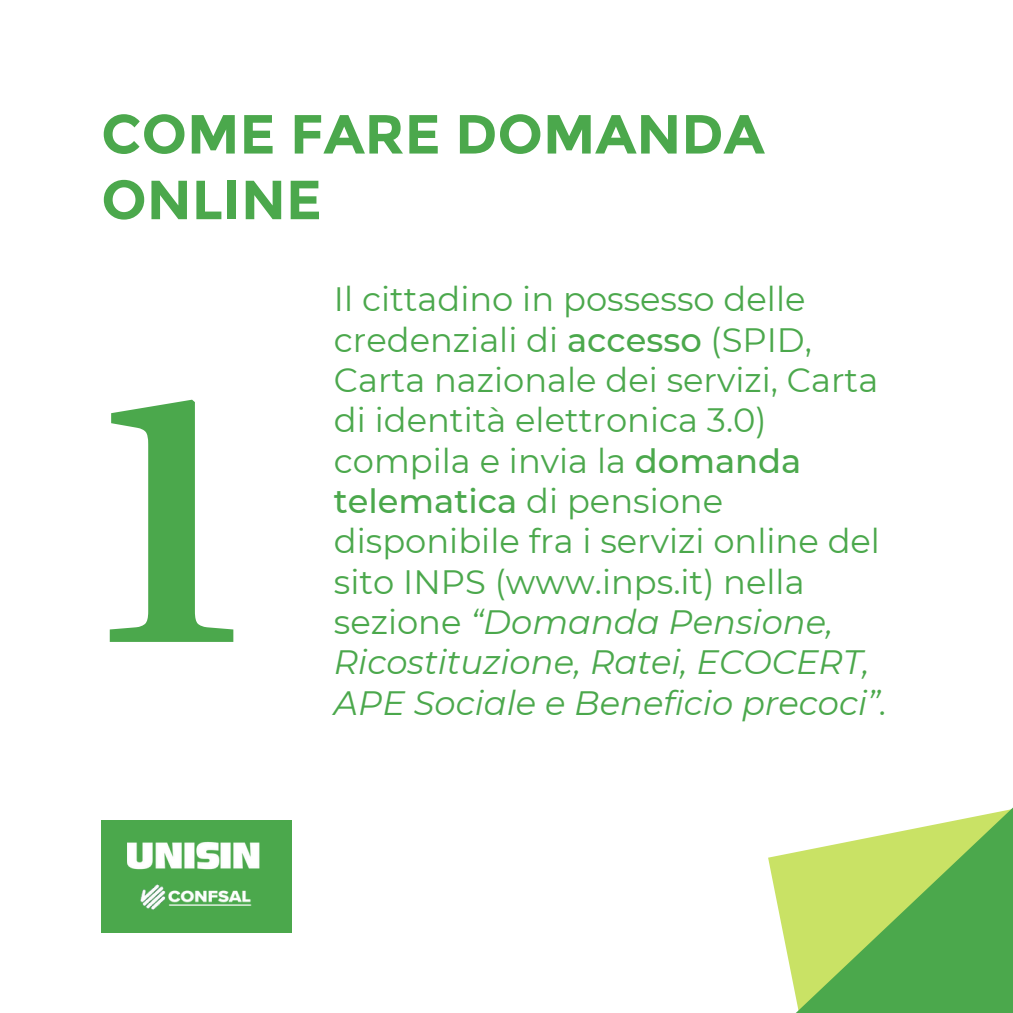
<style>
.page{position:relative;width:1013px;height:1013px;background:#fff}
.page>*{position:absolute;margin:0;border:0;box-sizing:border-box;transform-origin:0 0}
.t1{font:600 356.12px "Utopia";color:#4ba84c}
.t2{font:700 55px/65.6px "Montserrat";color:#4ba84c}
.t3{font:33.75px/40.2px "Montserrat";color:#4ba84c}
.s1{font-weight:500}
.s2{font-style:italic}
</style>
<div class="page">
<div style="left:101px;top:820px;width:191px;height:112px;background:#4ba84c"></div>
<img style="left:127px;top:841px;width:133px;height:29px">
<img style="left:140px;top:884px;width:112px;height:26px">
<svg style="left:768px;top:808px;width:244px;height:204px"></svg>
<p class="t2" style="left:101px;top:101px;width:665px">COME FARE DOMANDA<br>ONLINE</p>
<p class="t1" style="left:70px;top:320px;width:197px">1</p>
<p class="t3" style="left:334px;top:279px;width:555px">Il cittadino in possesso delle credenziali di <span class="s1">accesso</span> (SPID,<br>Carta nazionale dei servizi, Carta di identità elettronica 3.0) compila e invia la <span class="s1">domanda telematica</span> di pensione disponibile fra i servizi online del sito INPS (www.inps.it) nella sezione <span class="s2">“Domanda Pensione,<br>Ricostituzione, Ratei, ECOCERT,<br>APE Sociale e Beneficio precoci”.</span></p>
</div>
